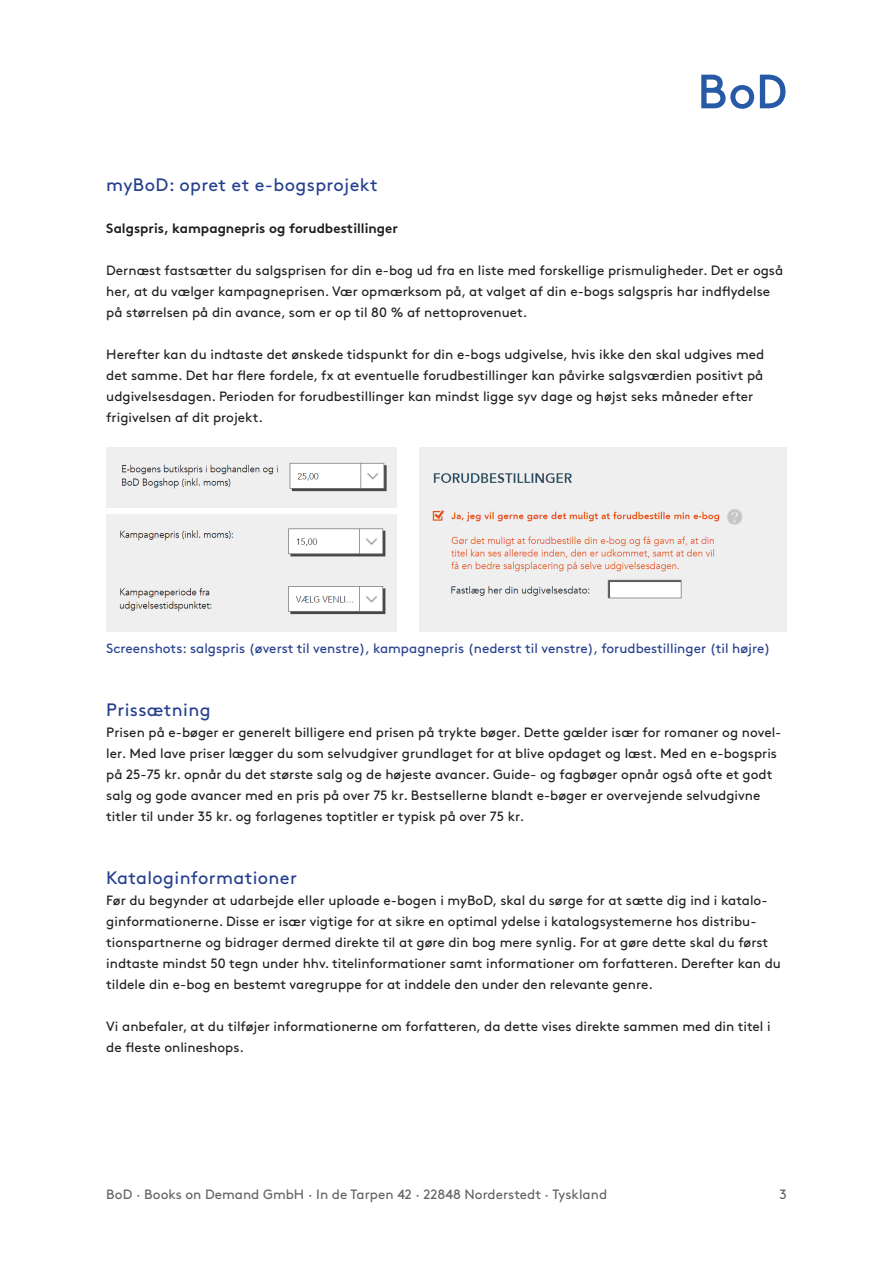
<style>
.page{position:relative;width:893px;height:1263px;background:#fff}
.page>*{position:absolute;margin:0;border:0;box-sizing:border-box;transform-origin:0 0}
.Zwischenüberschrift{font:18px "Brown Pro";letter-spacing:.02em;color:#253f8e}
.t1{font:13.5px/21px "Brown Pro";color:#231f20}
.Bildunterzeile{font:13.5px "Brown Pro";color:#253f8e}
.t2{font:13.5px "Brown Pro";color:#636366}
.t3{font:700 13.5px "Brown Pro";color:#231f20}
</style>
<div class="page">
<svg style="left:701px;top:75px;width:84px;height:34px"></svg>
<img style="left:106px;top:448px;width:290px;height:59px">
<img style="left:106px;top:515px;width:290px;height:116px">
<img style="left:420px;top:448px;width:367px;height:183px">
<p class="Zwischenüberschrift" style="left:106px;top:171px;width:273px">myBoD: opret et e-bogsprojekt</p>
<p class="t3" style="left:106px;top:217px;width:293px">Salgspris, kampagnepris og forudbestillinger</p>
<p class="t1" style="left:106px;top:259px;width:678px">Dernæst fastsætter du salgsprisen for din e-bog ud fra en liste med forskellige prismuligheder. Det er også her, at du vælger kampagneprisen. Vær opmærksom på, at valget af din e-bogs salgspris har indflydelse på størrelsen på din avance, som er op til 80 % af nettoprovenuet.</p>
<p class="t1" style="left:106px;top:343px;width:659px">Herefter kan du indtaste det ønskede tidspunkt for din e-bogs udgivelse, hvis ikke den skal udgives med det samme. Det har flere fordele, fx at eventuelle forudbestillinger kan påvirke salgsværdien positivt på udgivelsesdagen. Perioden for forudbestillinger kan mindst ligge syv dage og højst seks måneder efter frigivelsen af dit projekt.</p>
<p class="Bildunterzeile" style="left:106px;top:638px;width:666px">Screenshots: salgspris (øverst til venstre), kampagnepris (nederst til venstre), forudbestillinger (til højre)</p>
<p class="Zwischenüberschrift" style="left:106px;top:696px;width:106px">Prissætning</p>
<p class="t1" style="left:106px;top:721px;width:677px">Prisen på e-bøger er generelt billigere end prisen på trykte bøger. Dette gælder især for romaner og novel&shy;ler. Med lave priser lægger du som selvudgiver grundlaget for at blive opdaget og læst. Med en e-bogspris på 25-75 kr. opnår du det største salg og de højeste avancer. Guide- og fagbøger opnår også ofte et godt salg og gode avancer med en pris på over 75 kr. Bestsellerne blandt e-bøger er overvejende selvudgivne titler til under 35 kr. og forlagenes toptitler er typisk på over 75 kr.</p>
<p class="Zwischenüberschrift" style="left:106px;top:864px;width:192px">Kataloginformationer</p>
<p class="t1" style="left:106px;top:889px;width:676px">Før du begynder at udarbejde eller uploade e-bogen i myBoD, skal du sørge for at sætte dig ind i katalo&shy;ginformationerne. Disse er især vigtige for at sikre en optimal ydelse i katalogsystemerne hos distribu&shy;tionspartnerne og bidrager dermed direkte til at gøre din bog mere synlig. For at gøre dette skal du først indtaste mindst 50 tegn under hhv. titelinformationer samt informationer om forfatteren. Derefter kan du tildele din e-bog en bestemt varegruppe for at inddele den under den relevante genre.</p>
<p class="t1" style="left:106px;top:1015px;width:666px">Vi anbefaler, at du tilføjer informationerne om forfatteren, da dette vises direkte sammen med din titel i de fleste onlineshops.</p>
<p class="t2" style="left:106px;top:1184px;width:502px">BoD · Books on Demand GmbH · In de Tarpen 42 · 22848 Norderstedt · Tyskland</p>
<p class="t2" style="left:779px;top:1184px;width:9px">3</p>
</div>
